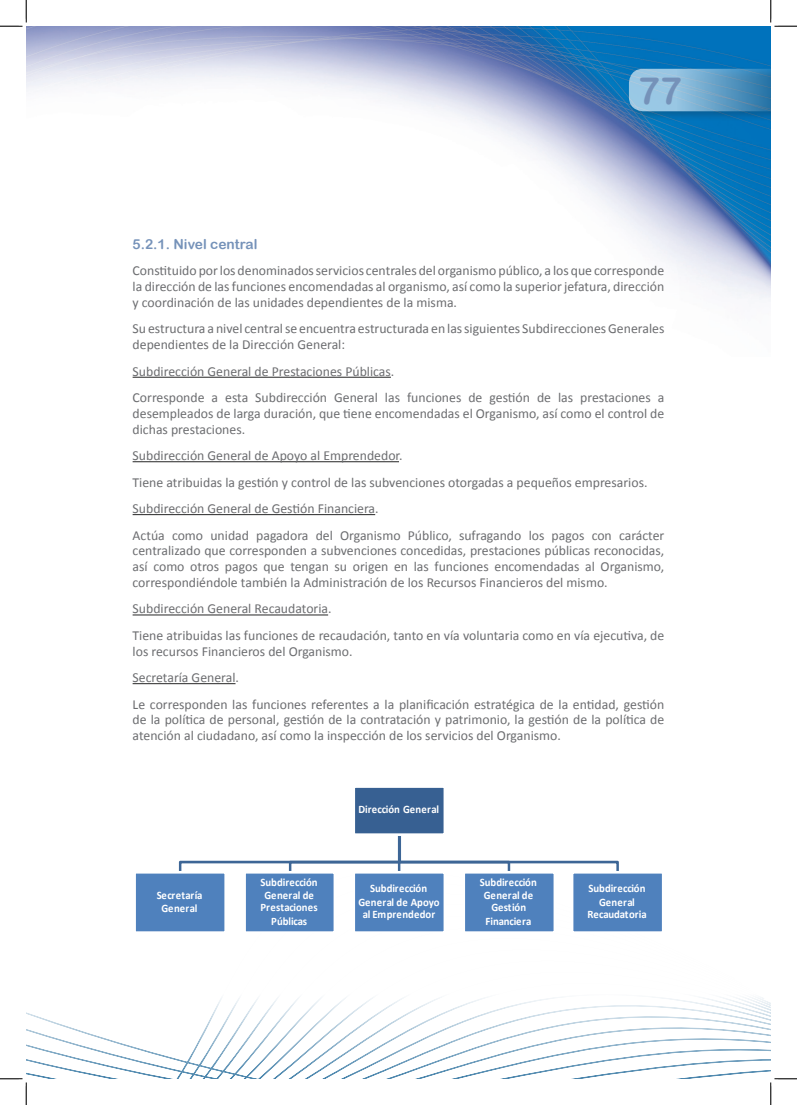
<style>
.page{position:relative;width:797px;height:1105px;background:#fff}
.page>*{position:absolute;margin:0;border:0;box-sizing:border-box;transform-origin:0 0}
.t1{font:37.5px "Arial Rounded MT Bold";color:#7592b9}
.t2{font:13.75px/15.8px "Calibri";color:#6c6d70;text-align:justify}
.SUBtitulo_2{font:13.75px "Arial Rounded MT Bold";color:#7592b9}
.t3{font:700 11.38px/12.9px "Calibri";color:#fff;text-align:center;scale:.95 1}
.t4{font:700 11.38px/13.1px "Calibri";letter-spacing:.03em;color:#fff;text-align:center;scale:.95 1}
</style>
<div class="page">
<img style="left:26px;top:26px;width:744px;height:275px">
<svg style="left:127px;top:614px;width:643px;height:465px"></svg>
<div style="left:625px;top:65px;width:145px;height:57px;background:#231f20;opacity:.4"></div>
<svg style="left:629px;top:69px;width:141px;height:42px"></svg>
<hr style="left:133px;top:377px;width:258px;height:1px;background:#262626">
<hr style="left:133px;top:461px;width:266px;height:1px;background:#262626">
<hr style="left:133px;top:514px;width:242px;height:1px;background:#262626">
<hr style="left:133px;top:614px;width:195px;height:1px;background:#262626">
<hr style="left:133px;top:683px;width:102px;height:1px;background:#262626">
<svg style="left:178px;top:832px;width:442px;height:43px"></svg>
<div style="left:354px;top:786px;width:91px;height:49px;background:#376092"></div>
<div style="left:352px;top:785px;width:94px;height:51px;border:3px solid #fff"></div>
<div style="left:135px;top:872px;width:91px;height:61px;background:#4f81bd"></div>
<div style="left:133px;top:871px;width:94px;height:63px;border:3px solid #fff"></div>
<div style="left:245px;top:872px;width:90px;height:61px;background:#4f81bd"></div>
<div style="left:243px;top:871px;width:93px;height:63px;border:3px solid #fff"></div>
<div style="left:354px;top:872px;width:91px;height:61px;background:#4f81bd"></div>
<div style="left:352px;top:871px;width:94px;height:63px;border:3px solid #fff"></div>
<div style="left:464px;top:872px;width:91px;height:61px;background:#4f81bd"></div>
<div style="left:462px;top:871px;width:94px;height:63px;border:3px solid #fff"></div>
<div style="left:572px;top:872px;width:91px;height:61px;background:#4f81bd"></div>
<div style="left:571px;top:871px;width:93px;height:63px;border:3px solid #fff"></div>
<svg style="left:0;top:0;width:27px;height:27px"></svg>
<svg style="left:0;top:1012px;width:127px;height:93px"></svg>
<svg style="left:770px;top:0;width:27px;height:27px"></svg>
<svg style="left:294px;top:1016px;width:503px;height:89px"></svg>
<h1 class="t1" style="left:637px;top:68px;width:46px">77</h1>
<p class="SUBtitulo_2" style="left:133px;top:236px;width:126px">5.2.1. Nivel central</p>
<p class="t2" style="left:133px;top:263px;width:533px">Constituido por los denominados servicios centrales del organismo público, a los que corresponde la dirección de las funciones encomendadas al organismo, así como la superior jefatura, dirección y coordinación de las unidades dependientes de la misma.</p>
<p class="t2" style="left:133px;top:321px;width:533px">Su estructura a nivel central se encuentra estructurada en las siguientes Subdirecciones Generales dependientes de la Dirección General:</p>
<p class="t2" style="left:133px;top:363px;width:263px">Subdirección General de Prestaciones Públicas.</p>
<p class="t2" style="left:133px;top:390px;width:533px">Corresponde a esta Subdirección General las funciones de gestión de las prestaciones a desempleados de larga duración, que tiene encomendadas el Organismo, así como el control de dichas prestaciones.</p>
<p class="t2" style="left:133px;top:448px;width:271px">Subdirección General de Apoyo al Emprendedor.</p>
<p class="t2" style="left:133px;top:474px;width:516px">Tiene atribuidas la gestión y control de las subvenciones otorgadas a pequeños empresarios.</p>
<p class="t2" style="left:133px;top:501px;width:247px">Subdirección General de Gestión Financiera.</p>
<p class="t2" style="left:133px;top:527px;width:533px">Actúa como unidad pagadora del Organismo Público, sufragando los pagos con carácter centralizado que corresponden a subvenciones concedidas, prestaciones públicas reconocidas, así como otros pagos que tengan su origen en las funciones encomendadas al Organismo, correspondiéndole también la Administración de los Recursos Financieros del mismo.</p>
<p class="t2" style="left:133px;top:601px;width:200px">Subdirección General Recaudatoria.</p>
<p class="t2" style="left:133px;top:627px;width:533px">Tiene atribuidas las funciones de recaudación, tanto en vía voluntaria como en vía ejecutiva, de los recursos Financieros del Organismo.</p>
<p class="t2" style="left:133px;top:670px;width:108px">Secretaría General.</p>
<p class="t2" style="left:133px;top:696px;width:533px">Le corresponden las funciones referentes a la planificación estratégica de la entidad, gestión de la política de personal, gestión de la contratación y patrimonio, la gestión de la política de atención al ciudadano, así como la inspección de los servicios del Organismo.</p>
<p class="t4" style="left:157px;top:888px;width:50px">Secretaría<br>General</p>
<p class="t3" style="left:358px;top:803px;width:86px">Dirección General</p>
<p class="t3" style="left:260px;top:876px;width:62px">Subdirección<br>General de<br>Prestaciones<br>Públicas</p>
<p class="t3" style="left:358px;top:882px;width:87px">Subdirección<br>General de Apoyo al Emprendedor</p>
<p class="t3" style="left:480px;top:876px;width:62px">Subdirección<br>General de<br>Gestión<br>Financiera</p>
<p class="t3" style="left:587px;top:882px;width:64px">Subdirección<br>General<br>Recaudatoria</p>
</div>
